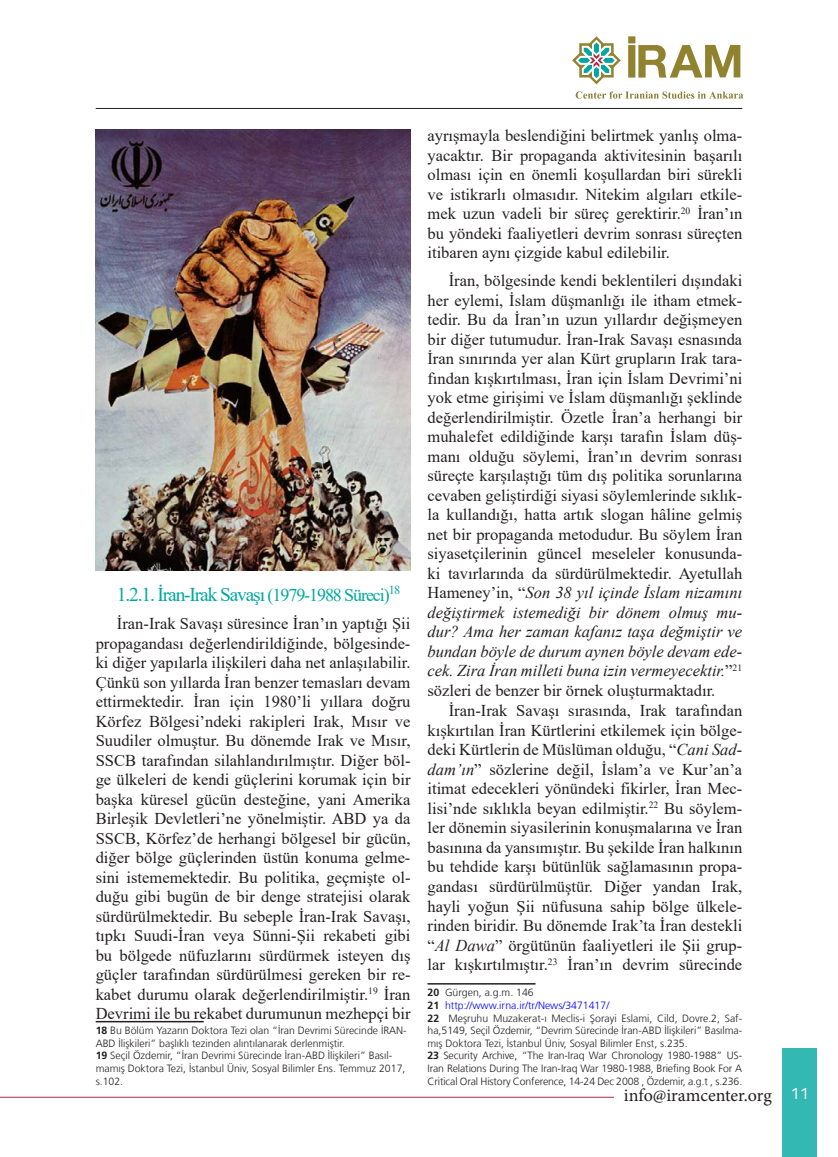
<style>
.page{position:relative;width:838px;height:1157px;background:#fff}
.page>*{position:absolute;margin:0;border:0;box-sizing:border-box;transform-origin:0 0}
.t1{font:19.5px "Times New Roman";letter-spacing:-.06em;color:#00a7a0}
.t2{font:18px "Minion Pro";color:#231f20}
.t3{font:16.5px/19.5px "Times New Roman";color:#231f20;text-align:justify}
.t4{font:300 10.5px/12.6px "Frutiger LT Com";color:#231f20}
.s1{font-size:18px}
.s2{font-weight:700}
.s3{font-style:italic}
.s4{color:#00f}
.s5{font-family:"Titillium";font-size:16.5px;color:#fff}
</style>
<div class="page">
<div style="left:782px;top:1047px;width:34px;height:110px;background:#33b8b3"></div>
<hr style="left:0;top:1097px;width:614px;height:1px;background:#b02b46">
<hr style="left:96px;top:108px;width:646px;height:1px;background:#231f20">
<svg style="left:575px;top:91px;width:168px;height:8px"></svg>
<svg style="left:572px;top:36px;width:49px;height:48px"></svg>
<svg style="left:628px;top:36px;width:112px;height:42px"></svg>
<hr style="left:96px;top:1021px;width:108px;height:1px;background:#231f20">
<hr style="left:427px;top:983px;width:108px;height:1px;background:#231f20">
<img style="left:96px;top:130px;width:315px;height:441px">
<p class="t1" style="left:117px;top:580px;width:285px">1.2.1. İran-Irak Savaşı <span class="s1">(1979-1988 Süreci)</span><sup>18</sup></p>
<p class="t3" style="left:96px;top:613px;width:316px;text-indent:21px">İran-Irak Savaşı süresince İran’ın yaptığı Şii propagandası değerlendirildiğinde, bölgesinde&shy;ki diğer yapılarla ilişkileri daha net anlaşılabilir.<br>Çünkü son yıllarda İran benzer temasları devam ettirmektedir. İran için 1980’li yıllara doğru Körfez Bölgesi’ndeki rakipleri Irak, Mısır ve Suudiler olmuştur. Bu dönemde Irak ve Mısır, SSCB tarafından silahlandırılmıştır. Diğer böl&shy;ge ülkeleri de kendi güçlerini korumak için bir başka küresel gücün desteğine, yani Amerika Birleşik Devletleri’ne yönelmiştir. ABD ya da SSCB, Körfez’de herhangi bölgesel bir gücün, diğer bölge güçlerinden üstün konuma gelme&shy;sini istememektedir. Bu politika, geçmişte ol&shy;duğu gibi bugün de bir denge stratejisi olarak sürdürülmektedir. Bu sebeple İran-Irak Savaşı, tıpkı Suudi-İran veya Sünni-Şii rekabeti gibi bu bölgede nüfuzlarını sürdürmek isteyen dış güçler tarafından sürdürülmesi gereken bir re&shy;kabet durumu olarak değerlendirilmiştir.<sup>19</sup> İran Devrimi ile bu rekabet durumunun mezhepçi bir</p>
<p class="t4" style="left:96px;top:1024px;width:312px"><span class="s2">18</span> Bu Bölüm Yazarın Doktora Tezi olan “İran Devrimi Sürecinde İRAN-ABD İlişkileri” başlıklı tezinden alıntılanarak derlenmiştir.<br><span class="s2">19</span> Seçil Özdemir, “İran Devrimi Sürecinde İran-ABD İlişkileri” Basıl&shy;mamış Doktora Tezi, İstanbul Üniv, Sosyal Bilimler Ens. Temmuz 2017, s.102.</p>
<p class="t3" style="left:427px;top:125px;width:316px">ayrışmayla beslendiğini belirtmek yanlış olma&shy;yacaktır. Bir propaganda aktivitesinin başarılı olması için en önemli koşullardan biri sürekli ve istikrarlı olmasıdır. Nitekim algıları etkile&shy;mek uzun vadeli bir süreç gerektirir.<sup>20</sup> İran’ın bu yöndeki faaliyetleri devrim sonrası süreçten itibaren aynı çizgide kabul edilebilir.</p>
<p class="t3" style="left:427px;top:270px;width:316px;text-indent:21px">İran, bölgesinde kendi beklentileri dışındaki her eylemi, İslam düşmanlığı ile itham etmek&shy;tedir. Bu da İran’ın uzun yıllardır değişmeyen bir diğer tutumudur. İran-Irak Savaşı esnasında İran sınırında yer alan Kürt grupların Irak tara&shy;fından kışkırtılması, İran için İslam Devrimi’ni yok etme girişimi ve İslam düşmanlığı şeklinde değerlendirilmiştir. Özetle İran’a herhangi bir muhalefet edildiğinde karşı tarafın İslam düş&shy;manı olduğu söylemi, İran’ın devrim sonrası süreçte karşılaştığı tüm dış politika sorunlarına cevaben geliştirdiği siyasi söylemlerinde sıklık&shy;la kullandığı, hatta artık slogan hâline gelmiş net bir propaganda metodudur. Bu söylem İran siyasetçilerinin güncel meseleler konusunda&shy;ki tavırlarında da sürdürülmektedir. Ayetullah Hameney’in, “<span class="s3">Son 38 yıl içinde İslam nizamını değiştirmek istemediği bir dönem olmuş mu&shy;dur? Ama her zaman kafanız taşa değmiştir ve bundan böyle de durum aynen böyle devam ede&shy;cek. Zira İran milleti buna izin vermeyecektir.</span>”<sup>21 </sup>sözleri de benzer bir örnek oluşturmaktadır.</p>
<p class="t3" style="left:427px;top:700px;width:316px;text-indent:21px">İran-Irak Savaşı sırasında, Irak tarafından kışkırtılan İran Kürtlerini etkilemek için bölge&shy;deki Kürtlerin de Müslüman olduğu, “<span class="s3">Cani Sad&shy;dam’ın</span>” sözlerine değil, İslam’a ve Kur’an’a itimat edecekleri yönündeki fikirler, İran Mec&shy;lisi’nde sıklıkla beyan edilmiştir.<sup>22</sup> Bu söylem&shy;ler dönemin siyasilerinin konuşmalarına ve İran basınına da yansımıştır. Bu şekilde İran halkının bu tehdide karşı bütünlük sağlamasının propa&shy;gandası sürdürülmüştür. Diğer yandan Irak, hayli yoğun Şii nüfusuna sahip bölge ülkele&shy;rinden biridir. Bu dönemde Irak’ta İran destekli “<span class="s3">Al Dawa</span>” örgütünün faaliyetleri ile Şii grup&shy;lar kışkırtılmıştır.<sup>23</sup> İran’ın devrim sürecinde</p>
<p class="t4" style="left:427px;top:986px;width:316px"><span class="s2">20</span> Gürgen, a.g.m. 146<br><span class="s2">21</span> <span class="s4">http://www.irna.ir/tr/News/3471417/<br></span><span class="s2">22</span> Meşruhu Muzakerat-ı Meclis-i Şorayi Eslami, Cild, Dovre.2, Saf&shy;ha,5149, Seçil Özdemir, “Devrim Sürecinde İran-ABD İlişkileri” Basılma&shy;mış Doktora Tezi, İstanbul Üniv, Sosyal Bilimler Enst, s.235.<br><span class="s2">23</span> Security Archive, “The Iran-Iraq War Chronology 1980-1988” US-Iran Relations During The Iran-Iraq War 1980-1988, Briefing Book For A Critical Oral History Conference, 14-24 Dec 2008 , Özdemir, a.g.t , s.236.</p>
<p class="t2" style="left:624px;top:1082px;width:186px">info@iramcenter.org <span class="s5">11</span></p>
</div>
